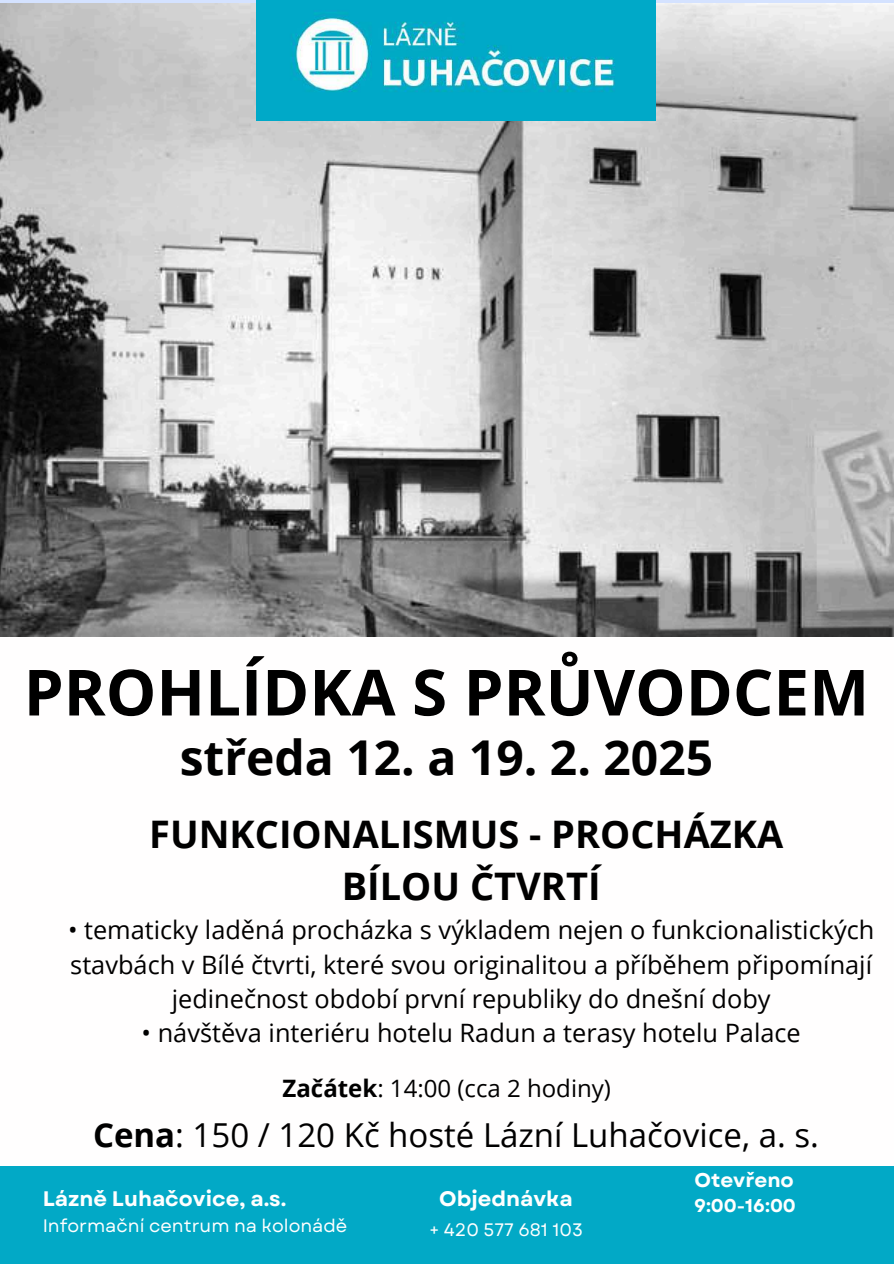
<style>
.page{position:relative;width:894px;height:1264px;background:#fff}
.page>*{position:absolute;margin:0;border:0;box-sizing:border-box;transform-origin:0 0}
.t1{font:700 63.6px "Open Sans";color:#000}
.t2{font:700 48px "Open Sans";color:#000}
.t3{font:700 37.95px/52.2px "Open Sans";color:#000;text-align:center}
.t4{font:33px "Open Sans";color:#000}
.t5{font:25.35px/34.3px "Open Sans";color:#000;text-align:center}
.t6{font:24px "Open Sans";color:#000}
.t7{font:700 21px "Garet";color:#fff}
.t8{font:700 19.95px "Garet";color:#fff}
.t9{font:700 18.45px "Garet";color:#fff}
.t10{font:18px "Garet";color:#fff}
.s1{font-weight:700}
</style>
<div class="page">
<div style="left:0;top:1166px;width:893px;height:97px;background:#02a9c6"></div>
<img style="left:0;top:3px;width:893px;height:634px">
<img style="left:256px;top:0;width:399px;height:121px">
<h1 class="t1" style="left:24px;top:647px;width:846px">PROHLÍDKA S PRŮVODCEM</h1>
<h2 class="t2" style="left:180px;top:723px;width:535px">středa 12. a 19. 2. 2025</h2>
<h3 class="t3" style="left:149px;top:807px;width:635px">FUNKCIONALISMUS - PROCHÁZKA<br>BÍLOU ČTVRTÍ</h3>
<p class="t5" style="left:68px;top:912px;width:807px">• tematicky laděná procházka s výkladem nejen o funkcionalistických stavbách v Bílé čtvrti, které svou originalitou a příběhem připomínají jedinečnost období první republiky do dnešní doby</p>
<p class="t5" style="left:141px;top:1015px;width:660px">• návštěva interiéru hotelu Radun a terasy hotelu Palace</p>
<p class="t6" style="left:282px;top:1071px;width:330px"><span class="s1">Začátek</span>: 14:00 (cca 2 hodiny)</p>
<h3 class="t4" style="left:93px;top:1111px;width:727px"><span class="s1">Cena</span>: 150 / 120 Kč hosté Lázní Luhačovice, a. s.</h3>
<p class="t7" style="left:43px;top:1183px;width:245px">Lázně Luhačovice, a.s.</p>
<p class="t10" style="left:43px;top:1212px;width:306px">Informační centrum na kolonádě</p>
<p class="t7" style="left:439px;top:1183px;width:135px">Objednávka</p>
<p class="t10" style="left:429px;top:1216px;width:155px">+ 420 577 681 103</p>
<p class="t8" style="left:694px;top:1165px;width:101px">Otevřeno</p>
<p class="t9" style="left:694px;top:1192px;width:103px">9:00-16:00</p>
</div>
